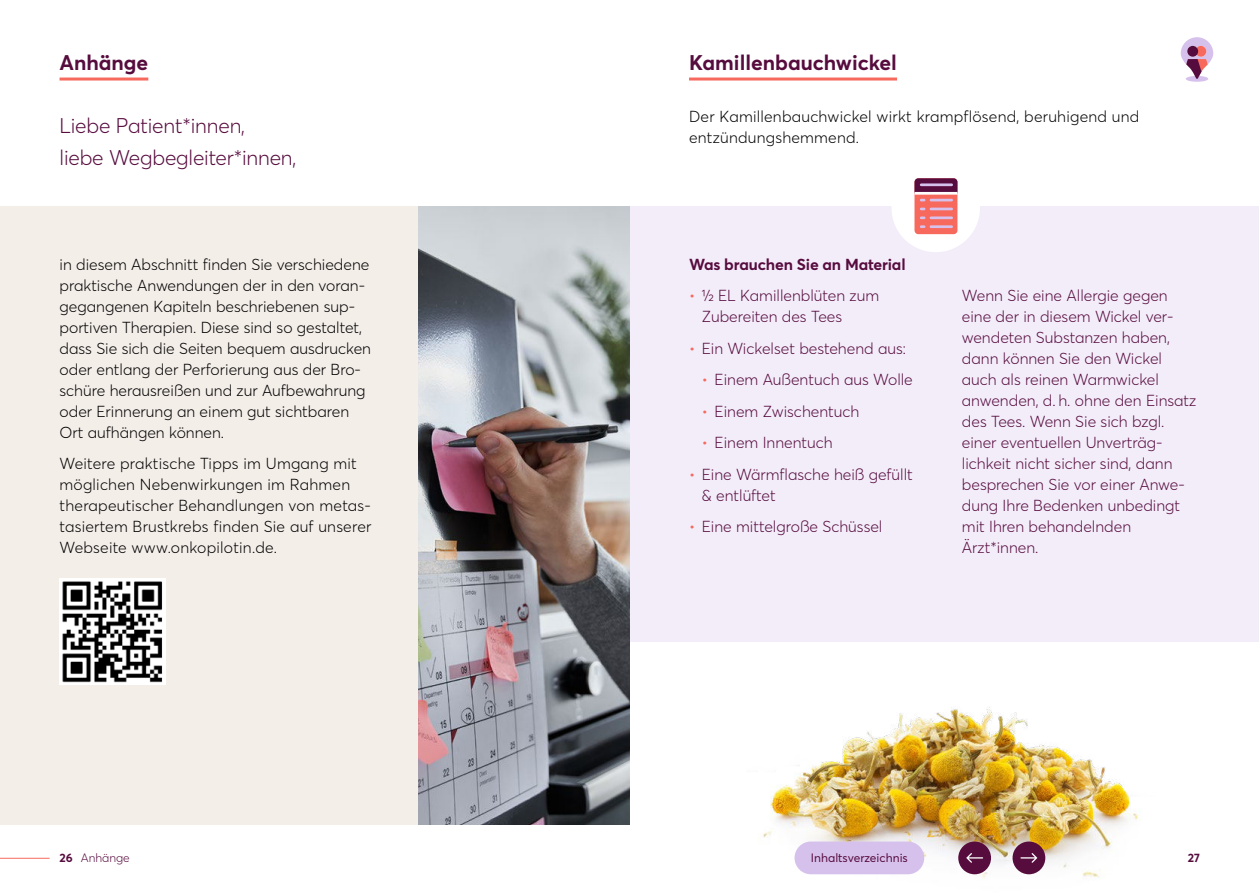
<style>
.page{position:relative;width:1259px;height:893px;background:#fff}
.page>*{position:absolute;margin:0;border:0;box-sizing:border-box;transform-origin:0 0}
.t1{font:300 21px/31.5px "Averta Std PE";letter-spacing:-.01em;color:#570c3e}
.t2{font:700 21px "Averta Std PE";color:#570c3e}
.t3{font:300 15.75px/21px "Averta Std PE";color:#000}
.t4{font:300 15.75px/21px "Averta Std PE";color:#570c3e}
.t5{font:700 15.75px "Averta Std PE";letter-spacing:-.01em;color:#570c3e}
.t6{font:12px "Averta Std PE";color:#570c3e}
.t7{font:300 12px "Averta Std PE";color:#570c3e}
.t8{font:700 12px "Averta Std PE";color:#570c3e}
.s1{color:#f7695d}
.s2{font-weight:700}
</style>
<div class="page">
<div style="left:0;top:206px;width:629px;height:619px;background:#f4eee9"></div>
<img style="left:758px;top:707px;width:383px;height:172px">
<div style="left:629px;top:206px;width:630px;height:436px;background:#f3edfa"></div>
<img style="left:419px;top:206px;width:210px;height:619px">
<div style="left:1185px;top:76px;width:23px;height:6px;background:#d6c1ec;border-radius:50%"></div>
<svg style="left:1180px;top:37px;width:33px;height:42px"></svg>
<hr style="left:60px;top:78px;width:88px;height:3px;background:#f7695d">
<hr style="left:689px;top:78px;width:208px;height:3px;background:#f7695d">
<div style="left:891px;top:164px;width:89px;height:88px;background:#fff;border-radius:50%"></div>
<svg style="left:914px;top:178px;width:43px;height:56px"></svg>
<svg style="left:914px;top:178px;width:43px;height:14px"></svg>
<hr style="left:914px;top:192px;width:43px;height:3px;background:#fff">
<hr style="left:921px;top:183px;width:30px;height:3px;background:#d6c1ec">
<hr style="left:931px;top:199px;width:20px;height:2px;background:#d6c1ec">
<hr style="left:931px;top:208px;width:20px;height:2px;background:#d6c1ec">
<hr style="left:931px;top:216px;width:20px;height:3px;background:#d6c1ec">
<hr style="left:931px;top:225px;width:20px;height:3px;background:#d6c1ec">
<img style="left:60px;top:578px;width:106px;height:107px">
<hr style="left:0;top:858px;width:50px;height:1px;background:#f7695d">
<div style="left:958px;top:841px;width:33px;height:33px;background:#570c3e;border-radius:50%"></div>
<svg style="left:966px;top:853px;width:17px;height:10px"></svg>
<div style="left:1012px;top:841px;width:33px;height:33px;background:#570c3e;border-radius:50%"></div>
<svg style="left:1020px;top:853px;width:17px;height:10px"></svg>
<div style="left:794px;top:841px;width:130px;height:33px;background:#d6c1ec;border-radius:16px"></div>
<h1 class="t2" style="left:60px;top:51px;width:90px">Anhänge</h1>
<h1 class="t2" style="left:689px;top:51px;width:209px">Kamillenbauchwickel</h1>
<h1 class="t1" style="left:60px;top:110px;width:238px">Liebe Patient*innen,<br>liebe Wegbegleiter*innen,</h1>
<p class="t3" style="left:60px;top:254px;width:313px">in diesem Abschnitt finden Sie verschiedene praktische Anwendungen der in den voran&shy;gegangenen Kapiteln beschriebenen sup&shy;portiven Therapien. Diese sind so gestaltet, dass Sie sich die Seiten bequem ausdrucken oder entlang der Perforierung aus der Bro&shy;schüre herausreißen und zur Aufbewahrung oder Erinnerung an einem gut sichtbaren Ort aufhängen können.</p>
<p class="t3" style="left:60px;top:453px;width:313px">Weitere praktische Tipps im Umgang mit möglichen Nebenwirkungen im Rahmen therapeutischer Behandlungen von metas&shy;tasiertem Brustkrebs finden Sie auf unserer Webseite www.onkopilotin.de.</p>
<p class="t3" style="left:689px;top:107px;width:452px">Der Kamillenbauchwickel wirkt krampflösend, beruhigend und entzündungshemmend.</p>
<p class="t5" style="left:689px;top:255px;width:218px">Was brauchen Sie an Material</p>
<p class="t4" style="left:702px;top:285px;width:179px;text-indent:-13px"><span class="s1">•</span> ½ EL Kamillenblüten zum<br>Zubereiten des Tees</p>
<p class="t4" style="left:689px;top:338px;width:218px"><span class="s1">•</span> Ein Wickelset bestehend aus:</p>
<p class="t4" style="left:702px;top:369px;width:212px"><span class="s1">•</span> Einem Außentuch aus Wolle</p>
<p class="t4" style="left:702px;top:401px;width:159px"><span class="s1">•</span> Einem Zwischentuch</p>
<p class="t4" style="left:702px;top:432px;width:132px"><span class="s1">•</span> Einem Innentuch</p>
<p class="t4" style="left:702px;top:464px;width:213px;text-indent:-13px"><span class="s1">•</span> Eine Wärmflasche heiß gefüllt &amp; entlüftet</p>
<p class="t4" style="left:689px;top:516px;width:195px"><span class="s1">•</span> Eine mittelgroße Schüssel</p>
<p class="t4" style="left:962px;top:285px;width:236px">Wenn Sie eine Allergie gegen eine der in diesem Wickel ver&shy;wendeten Substanzen haben, dann können Sie den Wickel auch als reinen Warmwickel anwenden, d. h. ohne den Einsatz des Tees. Wenn Sie sich bzgl. einer eventuellen Unverträg&shy;lichkeit nicht sicher sind, dann besprechen Sie vor einer Anwe&shy;dung Ihre Bedenken unbedingt mit Ihren behandelnden<br>Ärzt*innen.</p>
<p class="t7" style="left:60px;top:851px;width:72px"><span class="s2">26</span> Anhänge</p>
<p class="t6" style="left:811px;top:851px;width:98px">Inhaltsverzeichnis</p>
<p class="t8" style="left:1188px;top:851px;width:14px">27</p>
</div>
